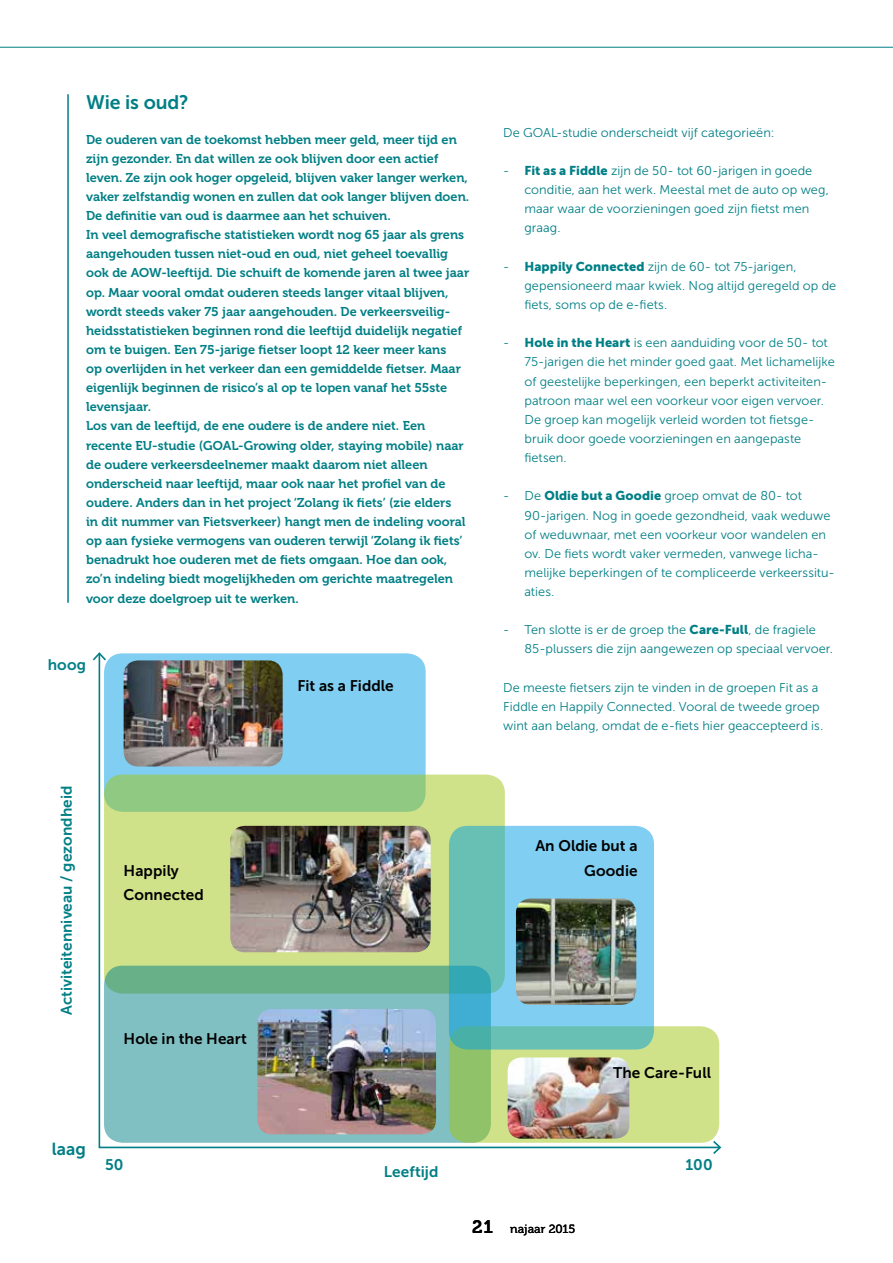
<style>
.page{position:relative;width:893px;height:1263px;background:#fff}
.page>*{position:absolute;margin:0;border:0;box-sizing:border-box;transform-origin:0 0}
.t1{font:19.5px "Museo Sans 700";letter-spacing:-.01em;color:#007f85}
.t2{font:17.4px "Museo Sans 700";color:#007f85}
.t3{font:15.3px/24.6px "Museo Sans 700";letter-spacing:.005em;color:#000}
.t4{font:15.3px "Museo Sans 700";letter-spacing:.005em;color:#007f85}
.t5{font:12.75px/19.2px "Museo 700";color:#007f85}
.t6{font:12.75px/19.2px "Museo Sans 300";letter-spacing:.005em;color:#007f85}
.t7{font:12px "Museo 500";color:#000}
.s1{font-family:"Museo Sans 900"}
.s2{font-family:"Museo 700";font-size:18px}
</style>
<div class="page">
<svg style="left:0;top:46px;width:893px;height:2px;background:#7fbec1"></svg>
<hr style="left:67px;top:94px;width:2px;height:509px;background:#007f85">
<svg style="left:99px;top:654px;width:620px;height:494px"></svg>
<svg style="left:93px;top:652px;width:13px;height:8px"></svg>
<svg style="left:713px;top:1141px;width:8px;height:13px"></svg>
<div style="left:104px;top:653px;width:322px;height:159px;background:#80cef1;border-radius:19px"></div>
<svg style="left:104px;top:774px;width:401px;height:220px;background:#bedb87"></svg>
<svg style="left:104px;top:966px;width:387px;height:177px;background:#7abbb3"></svg>
<svg style="left:449px;top:1026px;width:270px;height:117px;background:#c0d982"></svg>
<svg style="left:449px;top:826px;width:205px;height:223px;background:#70c5d5"></svg>
<img style="left:257px;top:1009px;width:179px;height:125px">
<img style="left:230px;top:826px;width:201px;height:126px">
<img style="left:124px;top:660px;width:159px;height:106px">
<img style="left:516px;top:898px;width:120px;height:107px">
<img style="left:508px;top:1057px;width:121px;height:81px">
<h1 class="t1" style="left:86px;top:92px;width:104px">Wie is oud?</h1>
<p class="t5" style="left:86px;top:130px;width:385px">De ouderen van de toekomst hebben meer geld, meer tijd en zijn gezonder. En dat willen ze ook blijven door een actief leven. Ze zijn ook hoger opgeleid, blijven vaker langer werken, vaker zelfstandig wonen en zullen dat ook langer blijven doen.<br>De definitie van oud is daarmee aan het schuiven.<br>In veel demografische statistieken wordt nog 65 jaar als grens aangehouden tussen niet-oud en oud, niet geheel toevallig ook de AOW-leeftijd. Die schuift de komende jaren al twee jaar op. Maar vooral omdat ouderen steeds langer vitaal blijven, wordt steeds vaker 75 jaar aangehouden. De verkeersveilig&shy;heidsstatistieken beginnen rond die leeftijd duidelijk negatief om te buigen. Een 75-jarige fietser loopt 12 keer meer kans<br>op overlijden in het verkeer dan een gemiddelde fietser. Maar eigenlijk beginnen de risico’s al op te lopen vanaf het 55ste levensjaar.<br>Los van de leeftijd, de ene oudere is de andere niet. Een recente EU-studie (GOAL-Growing older, staying mobile) naar de oudere verkeersdeelnemer maakt daarom niet alleen onderscheid naar leeftijd, maar ook naar het profiel van de oudere. Anders dan in het project ‘Zolang ik fiets’ (zie elders<br>in dit nummer van Fietsverkeer) hangt men de indeling vooral op aan fysieke vermogens van ouderen terwijl ‘Zolang ik fiets’ benadrukt hoe ouderen met de fiets omgaan. Hoe dan ook, zo’n indeling biedt mogelijkheden om gerichte maatregelen voor deze doelgroep uit te werken.</p>
<p class="t4" style="left:48px;top:656px;width:40px">hoog</p>
<p class="t4" style="left:58px;top:1015px;width:231px;rotate:-90deg">Activiteitenniveau / gezondheid</p>
<p class="t3" style="left:124px;top:858px;width:82px">Happily<br>Connected</p>
<p class="t3" style="left:124px;top:1026px;width:125px">Hole in the Heart</p>
<p class="t3" style="left:297px;top:673px;width:98px">Fit as a Fiddle</p>
<p class="t6" style="left:503px;top:123px;width:273px">De GOAL-studie onderscheidt vijf categorieën:</p>
<p class="t6" style="left:524px;top:161px;width:306px;text-indent:-21px">- <span class="s1">Fit as a Fiddle</span> zijn de 50- tot 60-jarigen in goede conditie, aan het werk. Meestal met de auto op weg, maar waar de voorzieningen goed zijn fietst men graag.</p>
<p class="t6" style="left:524px;top:257px;width:313px;text-indent:-21px">- <span class="s1">Happily Connected</span> zijn de 60- tot 75-jarigen, gepensioneerd maar kwiek. Nog altijd geregeld op de fiets, soms op de e-fiets.</p>
<p class="t6" style="left:524px;top:333px;width:312px;text-indent:-21px">- <span class="s1">Hole in the Heart</span> is een aanduiding voor de 50- tot 75-jarigen die het minder goed gaat. Met lichamelijke of geestelijke beperkingen, een beperkt activiteiten&shy;patroon maar wel een voorkeur voor eigen vervoer.<br>De groep kan mogelijk verleid worden tot fietsge&shy;bruik door goede voorzieningen en aangepaste fietsen.</p>
<p class="t6" style="left:524px;top:486px;width:312px;text-indent:-21px">- De <span class="s1">Oldie but a Goodie</span> groep omvat de 80- tot 90-jarigen. Nog in goede gezondheid, vaak weduwe of weduwnaar, met een voorkeur voor wandelen en ov. De fiets wordt vaker vermeden, vanwege licha&shy;melijke beperkingen of te compliceerde verkeerssitu&shy;aties.</p>
<p class="t6" style="left:524px;top:620px;width:310px;text-indent:-21px">- Ten slotte is er de groep the <span class="s1">Care-Full</span>, de fragiele<br>85-plussers die zijn aangewezen op speciaal vervoer.</p>
<p class="t6" style="left:503px;top:678px;width:321px">De meeste fietsers zijn te vinden in de groepen Fit as a<br>Fiddle en Happily Connected. Vooral de tweede groep wint aan belang, omdat de e-fiets hier geaccepteerd is.</p>
<p class="t3" style="left:535px;top:833px;width:104px;text-align:right">An Oldie but a<br>Goodie</p>
<p class="t3" style="left:613px;top:1060px;width:99px">The Care-Full</p>
<h2 class="t2" style="left:52px;top:1139px;width:36px">laag</h2>
<p class="t4" style="left:105px;top:1156px;width:20px">50</p>
<p class="t4" style="left:686px;top:1156px;width:29px">100</p>
<p class="t4" style="left:384px;top:1163px;width:56px">Leeftijd</p>
<p class="t7" style="left:472px;top:1222px;width:105px"><span class="s2">21</span> najaar 2015</p>
</div>
